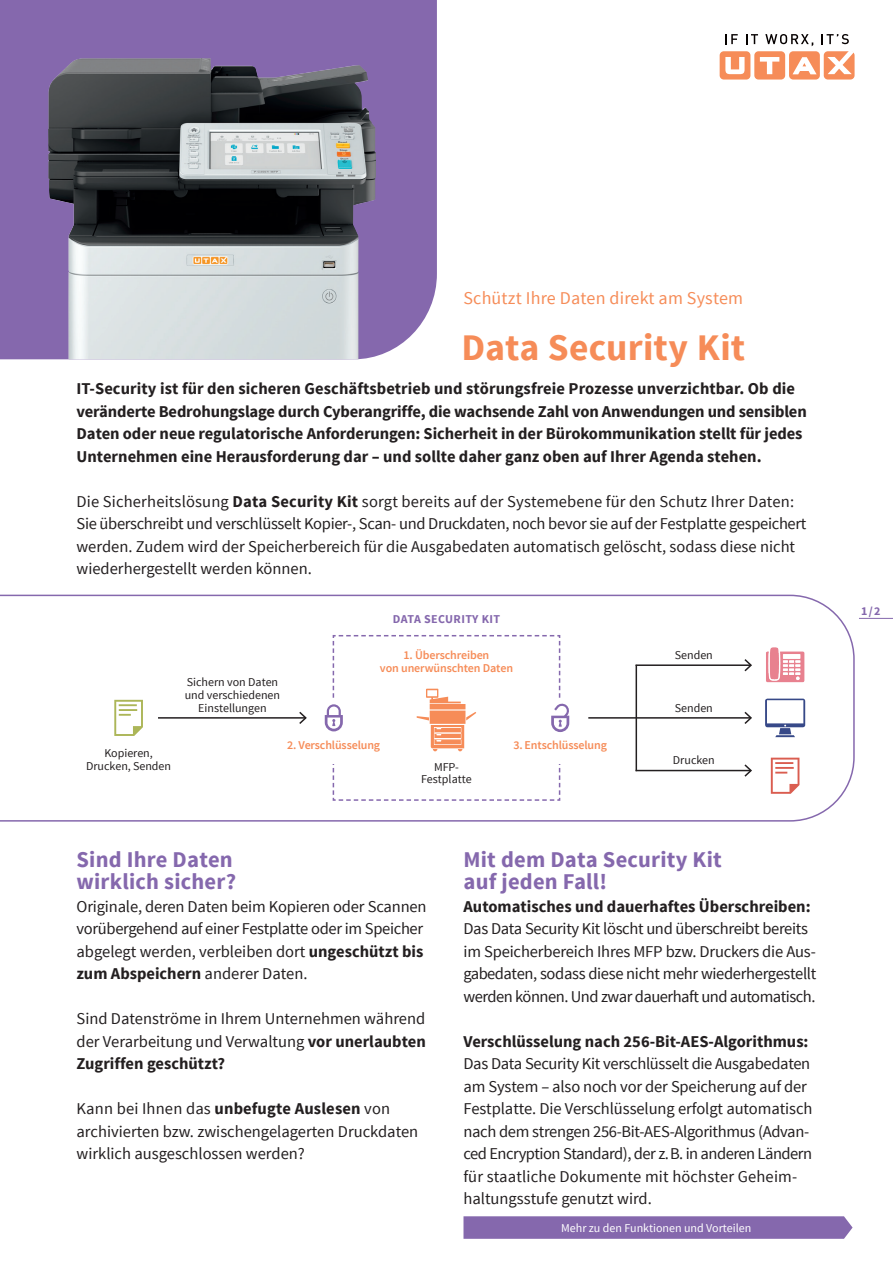
<style>
.page{position:relative;width:893px;height:1263px;background:#fff}
.page>*{position:absolute;margin:0;border:0;box-sizing:border-box;transform-origin:0 0}
.t1{font:700 37.5px "Source Sans Pro";letter-spacing:.005em;color:#f68c58}
.t2{font:700 22.5px/22.5px "Source Sans Pro";letter-spacing:.01em;color:#8568ad}
.t3{font:18px "Source Sans Pro";letter-spacing:.01em;color:#f68c58}
.t4{font:16.5px/22.5px "Source Sans Pro";letter-spacing:-.01em;color:#231f20}
.t5{font:700 16.5px/22.5px "Source Sans Pro";color:#231f20}
.t6{font:12px/12.8px "Source Sans Pro";color:#231f20;text-align:center}
.t7{font:600 12px/12.8px "Source Sans Pro";letter-spacing:-.01em;color:#f68c58;text-align:center}
.t8{font:12px "Source Sans Pro";color:#fff}
.t9{font:700 12px "Source Sans Pro";letter-spacing:.03em;color:#8568ad}
.s1{font-weight:700}
</style>
<div class="page">
<svg style="left:463px;top:1216px;width:390px;height:23px;background:#896daf"></svg>
<svg style="left:0;top:594px;width:855px;height:228px"></svg>
<hr style="left:636px;top:665px;width:1px;height:106px;background:#231f20">
<hr style="left:588px;top:717px;width:163px;height:2px;background:#231f20">
<svg style="left:743px;top:710px;width:10px;height:16px"></svg>
<hr style="left:636px;top:664px;width:115px;height:2px;background:#231f20">
<svg style="left:743px;top:657px;width:10px;height:16px"></svg>
<hr style="left:636px;top:770px;width:115px;height:1px;background:#231f20">
<svg style="left:743px;top:763px;width:10px;height:15px"></svg>
<hr style="left:158px;top:717px;width:148px;height:2px;background:#231f20">
<svg style="left:298px;top:710px;width:10px;height:16px"></svg>
<svg style="left:114px;top:700px;width:29px;height:36px"></svg>
<svg style="left:771px;top:758px;width:28px;height:36px"></svg>
<svg style="left:765px;top:699px;width:40px;height:38px"></svg>
<div style="left:513px;top:726px;width:94px;height:38px;background:#fff"></div>
<div style="left:287px;top:726px;width:94px;height:38px;background:#fff"></div>
<svg style="left:325px;top:634px;width:245px;height:167px"></svg>
<img style="left:763px;top:645px;width:44px;height:41px">
<div style="left:0;top:0;width:437px;height:359px;background:#8568ad"></div>
<img style="left:48px;top:58px;width:328px;height:301px">
<svg style="left:717px;top:49px;width:140px;height:33px"></svg>
<div style="left:720px;top:51px;width:30px;height:29px;background:#f68c58;border-radius:4px"></div>
<div style="left:754px;top:51px;width:31px;height:29px;background:#f68c58;border-radius:4px"></div>
<div style="left:789px;top:51px;width:31px;height:29px;background:#f68c58;border-radius:4px"></div>
<div style="left:824px;top:51px;width:30px;height:29px;background:#f68c58;border-radius:4px"></div>
<svg style="left:725px;top:57px;width:20px;height:17px"></svg>
<svg style="left:760px;top:57px;width:19px;height:17px"></svg>
<svg style="left:827px;top:51px;width:27px;height:23px"></svg>
<svg style="left:793px;top:57px;width:24px;height:17px"></svg>
<svg style="left:725px;top:34px;width:13px;height:10px"></svg>
<svg style="left:746px;top:34px;width:12px;height:10px"></svg>
<svg style="left:765px;top:34px;width:48px;height:12px"></svg>
<svg style="left:822px;top:34px;width:27px;height:10px"></svg>
<hr style="left:859px;top:618px;width:34px;height:1px;background:#8568ad">
<p class="t3" style="left:463px;top:287px;width:281px">Schützt Ihre Daten direkt am System</p>
<h1 class="t1" style="left:461px;top:324px;width:285px">Data Security Kit</h1>
<p class="t5" style="left:77px;top:378px;width:732px">IT-Security ist für den sicheren Geschäftsbetrieb und störungsfreie Prozesse unverzichtbar. Ob die veränderte Bedrohungslage durch Cyberangriffe, die wachsende Zahl von Anwendungen und sensiblen Daten oder neue regulatorische Anforderungen: Sicherheit in der Bürokommunikation stellt für jedes Unternehmen eine Herausforderung dar – und sollte daher ganz oben auf Ihrer Agenda stehen.</p>
<p class="t4" style="left:77px;top:490px;width:731px">Die Sicherheitslösung <span class="s1">Data Security Kit</span> sorgt bereits auf der Systemebene für den Schutz Ihrer Daten:<br>Sie überschreibt und verschlüsselt Kopier-, Scan- und Druckdaten, noch bevor sie auf der Festplatte gespeichert werden. Zudem wird der Speicherbereich für die Ausgabedaten automatisch gelöscht, sodass diese nicht wiederhergestellt werden können.</p>
<p class="t6" style="left:86px;top:747px;width:87px">Kopieren,<br>Drucken, Senden</p>
<p class="t6" style="left:185px;top:676px;width:97px">Sichern von Daten und verschiedenen<br>Einstellungen</p>
<p class="t9" style="left:393px;top:611px;width:109px">DATA SECURITY KIT</p>
<p class="t7" style="left:380px;top:649px;width:135px">1. Überschreiben<br>von unerwünschten Daten</p>
<p class="t7" style="left:287px;top:739px;width:95px">2. Verschlüsselung</p>
<p class="t7" style="left:513px;top:739px;width:95px">3. Entschlüsselung</p>
<p class="t6" style="left:421px;top:760px;width:52px">MFP-<br>Festplatte</p>
<p class="t6" style="left:675px;top:649px;width:40px">Senden</p>
<p class="t6" style="left:675px;top:701px;width:40px">Senden</p>
<p class="t6" style="left:673px;top:754px;width:43px">Drucken</p>
<h2 class="t2" style="left:77px;top:849px;width:161px">Sind Ihre Daten wirklich sicher?</h2>
<p class="t4" style="left:77px;top:895px;width:352px">Originale, deren Daten beim Kopieren oder Scannen vorübergehend auf einer Festplatte oder im Speicher abgelegt werden, verbleiben dort <span class="s1">ungeschützt bis zum Abspeichern</span> anderer Daten.</p>
<p class="t4" style="left:77px;top:1008px;width:351px;text-align:justify">Sind Datenströme in Ihrem Unternehmen während der Verarbeitung und Verwaltung <span class="s1">vor unerlaubten Zugriffen geschützt?</span></p>
<p class="t4" style="left:77px;top:1098px;width:343px">Kann bei Ihnen das <span class="s1">unbefugte Auslesen</span> von archivierten bzw. zwischengelagerten Druckdaten wirklich ausgeschlossen werden?</p>
<h2 class="t2" style="left:463px;top:849px;width:260px">Mit dem Data Security Kit auf jeden Fall!</h2>
<p class="t5" style="left:463px;top:895px;width:349px">Automatisches und dauerhaftes Überschreiben:</p>
<p class="t4" style="left:463px;top:918px;width:354px">Das Data Security Kit löscht und überschreibt bereits im Speicherbereich Ihres MFP bzw. Druckers die Aus&shy;gabedaten, sodass diese nicht mehr wiederhergestellt werden können. Und zwar dauerhaft und automatisch.</p>
<p class="t5" style="left:463px;top:1030px;width:347px">Verschlüsselung nach 256-Bit-AES-Algorithmus:</p>
<p class="t4" style="left:463px;top:1053px;width:350px">Das Data Security Kit verschlüsselt die Ausgabedaten am System – also noch vor der Speicherung auf der Festplatte. Die Verschlüsselung erfolgt automatisch nach dem strengen 256-Bit-AES-Algorithmus (Advan&shy;ced Encryption Standard), der z.B. in anderen Ländern für staatliche Dokumente mit höchster Geheim&shy;haltungsstufe genutzt wird.</p>
<p class="t8" style="left:561px;top:1220px;width:192px">Mehr zu den Funktionen und Vorteilen</p>
<p class="t9" style="left:861px;top:603px;width:21px">1/2</p>
</div>
